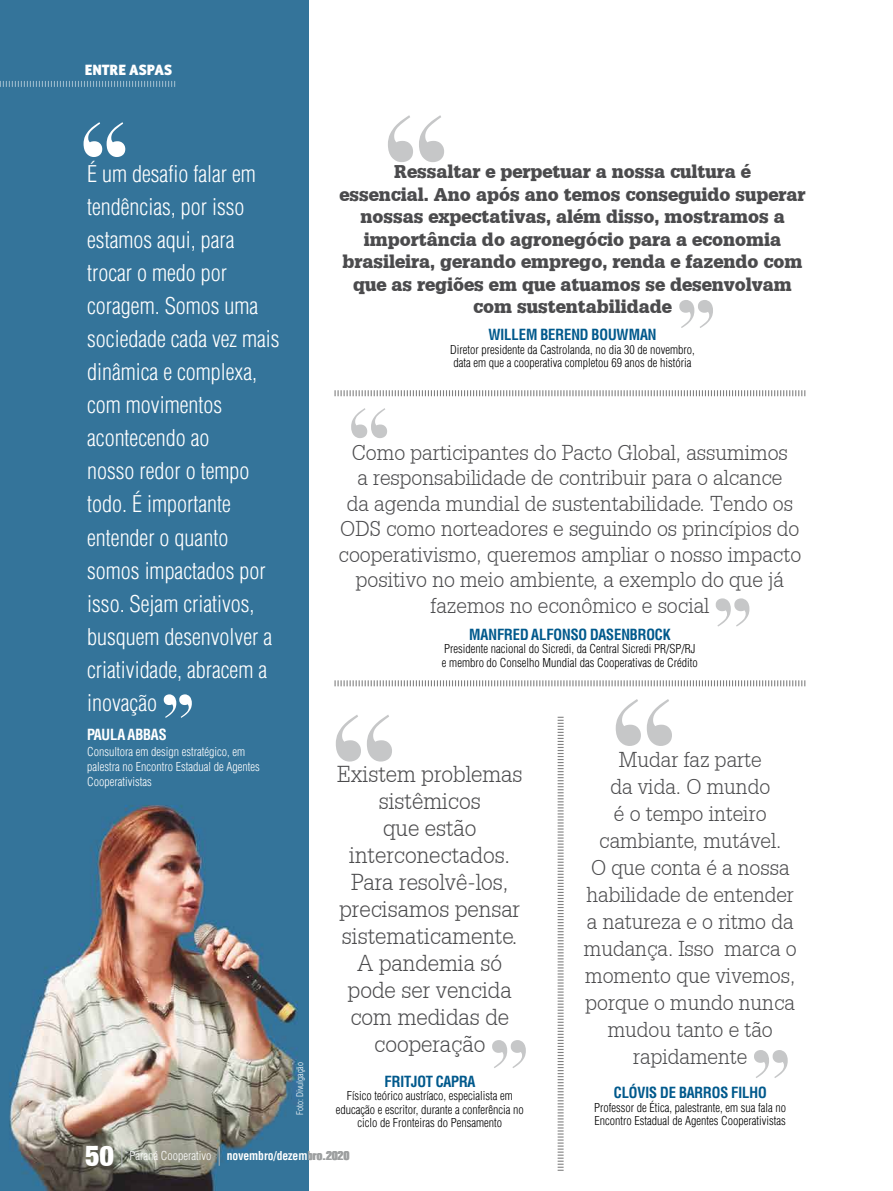
<style>
.page{position:relative;width:893px;height:1191px;background:#fff}
.page>*{position:absolute;margin:0;border:0;box-sizing:border-box;transform-origin:0 0}
.t1{font:700 150px "Didot";color:#c6c7c8}
.t2{font:700 111.3px "Didot";color:#fff}
.t3{font:700 96px "Didot";color:#c6c7c8}
.t4{font:700 90px "Didot";color:#c6c7c8}
.t5{font:700 75px "Didot";color:#fff}
.t6{font:30px "Sans Black Cond";color:#fff}
.t7{font:300 condensed 22.5px/33px "Helvetica";color:#fff}
.t8{font:300 22.5px/27px "Installation Light S Si";color:#4b4b4d;text-align:center}
.t9{font:300 21px/27px "Installation Light S Si";color:#4b4b4d;text-align:center}
.t10{font:900 18px/22.5px "Installation Black S Si";color:#4b4b4d;text-align:center}
.t11{font:700 condensed 15px "Helvetica";color:#00598c}
.t12{font:900 15px "Officina Sans ITC Std";color:#fff}
.t13{font:700 condensed 15px "Helvetica";color:#fff}
.t14{font:300 condensed 12px/13.5px "Helvetica";color:#000}
.t15{font:300 condensed 12px/15px "Helvetica";color:#fff}
.t16{font:700 condensed 12px "Helvetica";color:#fff}
.t17{font:300 condensed 9px "Helvetica";color:#fff}
.s1{color:#9c9e9f}
</style>
<div class="page">
<img style="left:0;top:0;width:308px;height:1191px">
<svg style="left:334px;top:390px;width:471px;height:6px"></svg>
<svg style="left:558px;top:716px;width:6px;height:454px"></svg>
<svg style="left:0;top:81px;width:175px;height:6px"></svg>
<svg style="left:120px;top:1146px;width:3px;height:19px"></svg>
<svg style="left:218px;top:1146px;width:2px;height:19px"></svg>
<svg style="left:334px;top:680px;width:471px;height:6px"></svg>
<p class="t12" style="left:85px;top:60px;width:89px">ENTRE ASPAS</p>
<h2 class="t2" style="left:79px;top:95px;width:53px">“</h2>
<p class="t7" style="left:87px;top:157px;width:194px">É um desafio falar em tendências, por isso estamos aqui, para trocar o medo por coragem. Somos uma sociedade cada vez mais dinâmica e complexa, com movimentos acontecendo ao<br>nosso redor o tempo todo. É importante entender o quanto somos impactados por isso. Sejam criativos, busquem desenvolver a criatividade, abracem a inovação</p>
<p class="t13" style="left:87px;top:726px;width:81px">PAULA ABBAS</p>
<p class="t15" style="left:87px;top:743px;width:174px">Consultora em design estratégico, em palestra no Encontro Estadual de Agentes<br>Cooperativistas</p>
<h3 class="t5" style="left:160px;top:676px;width:36px">”</h3>
<p class="t17" style="left:294px;top:1115px;width:54px;rotate:-90deg">Foto: Divulgação</p>
<h1 class="t1" style="left:381px;top:79px;width:71px">“</h1>
<p class="t10" style="left:340px;top:160px;width:467px">Ressaltar e perpetuar a nossa cultura é<br>essencial. Ano após ano temos conseguido superar nossas expectativas, além disso, mostramos a importância do agronegócio para a economia brasileira, gerando emprego, renda e fazendo com que as regiões em que atuamos se desenvolvam com sustentabilidade</p>
<p class="t11" style="left:488px;top:326px;width:169px">WILLEM BEREND BOUWMAN</p>
<p class="t14" style="left:450px;top:343px;width:246px">Diretor presidente da Castrolanda, no dia 30 de novembro, data em que a cooperativa completou 69 anos de história</p>
<h3 class="t4" style="left:675px;top:278px;width:43px">”</h3>
<h3 class="t3" style="left:347px;top:385px;width:46px">“</h3>
<p class="t9" style="left:339px;top:439px;width:464px;line-height:25.5px">Como participantes do Pacto Global, assumimos<br>a responsabilidade de contribuir para o alcance<br>da agenda mundial de sustentabilidade. Tendo os ODS como norteadores e seguindo os princípios do cooperativismo, queremos ampliar o nosso impacto positivo no meio ambiente, a exemplo do que já fazemos no econômico e social</p>
<p class="t11" style="left:469px;top:625px;width:203px">MANFRED ALFONSO DASENBROCK</p>
<p class="t14" style="left:442px;top:642px;width:257px">Presidente nacional do Sicredi, da Central Sicredi PR/SP/RJ e membro do Conselho Mundial das Cooperativas de Crédito</p>
<h3 class="t4" style="left:712px;top:576px;width:43px">”</h3>
<h1 class="t1" style="left:329px;top:678px;width:71px">“</h1>
<p class="t8" style="left:337px;top:760px;width:187px">Existem problemas sistêmicos<br>que estão interconectados.<br>Para resolvê-los, precisamos pensar sistematicamente.<br>A pandemia só pode ser vencida com medidas de cooperação</p>
<p class="t11" style="left:384px;top:1072px;width:92px">FRITJOT CAPRA</p>
<p class="t14" style="left:336px;top:1089px;width:189px;text-align:center">Físico teórico austríaco, especialista em educação e escritor, durante a conferência no ciclo de Fronteiras do Pensamento</p>
<h3 class="t4" style="left:488px;top:1018px;width:43px">”</h3>
<h1 class="t1" style="left:609px;top:663px;width:71px">“</h1>
<p class="t9" style="left:584px;top:745px;width:214px">Mudar faz parte<br>da vida. O mundo<br>é o tempo inteiro cambiante, mutável.<br>O que conta é a nossa habilidade de entender a natureza e o ritmo da mudança. Isso marca o momento que vivemos, porque o mundo nunca mudou tanto e tão rapidamente</p>
<p class="t11" style="left:614px;top:1084px;width:154px">CLÓVIS DE BARROS FILHO</p>
<p class="t14" style="left:594px;top:1100px;width:193px">Professor de Ética, palestrante, em sua fala no<br>Encontro Estadual de Agentes Cooperativistas</p>
<h3 class="t4" style="left:750px;top:1028px;width:43px">”</h3>
<h3 class="t6" style="left:85px;top:1137px;width:31px">50</h3>
<p class="t15" style="left:130px;top:1147px;width:83px">Paraná Cooperativo</p>
<p class="t16" style="left:227px;top:1148px;width:125px">novembro/dezem<span class="s1">bro.2020</span></p>
</div>
